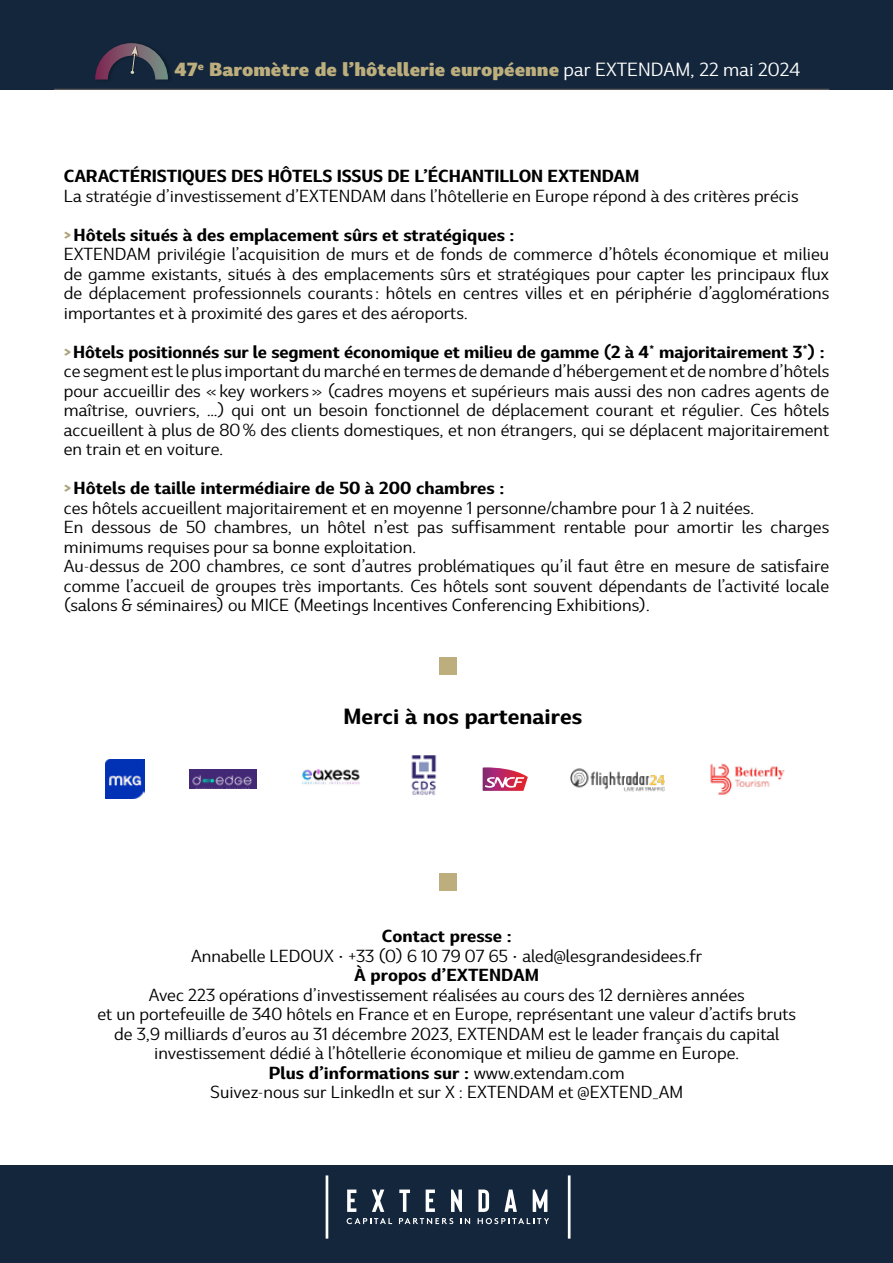
<style>
.page{position:relative;width:893px;height:1263px;background:#fff}
.page>*{position:absolute;margin:0;border:0;box-sizing:border-box;transform-origin:0 0}
.t1{font:700 expanded 20.85px "Marble Display";color:#000}
.t2{font:800 expanded 18px "Marble Display";color:#bdae7e}
.t3{font:expanded 18px "Marble Display";color:#fff}
.t4{font:expanded 16.5px/19.5px "Marble Display";color:#000}
.t5{font:700 expanded 16.5px "Marble Display";letter-spacing:-.01em;color:#000}
.s1{font-weight:400;color:#fff}
.s2{font-weight:800;color:#ada074}
.s3{font-weight:700}
</style>
<div class="page">
<div style="left:0;top:1165px;width:893px;height:98px;background:#13263b"></div>
<hr style="left:568px;top:1175px;width:3px;height:63px;background:#fff">
<hr style="left:326px;top:1175px;width:2px;height:63px;background:#fff">
<svg style="left:347px;top:1189px;width:9px;height:23px"></svg>
<svg style="left:372px;top:1189px;width:12px;height:23px"></svg>
<svg style="left:399px;top:1189px;width:11px;height:23px"></svg>
<svg style="left:426px;top:1189px;width:9px;height:23px"></svg>
<svg style="left:451px;top:1189px;width:11px;height:23px"></svg>
<svg style="left:478px;top:1189px;width:11px;height:23px"></svg>
<svg style="left:504px;top:1189px;width:13px;height:23px"></svg>
<svg style="left:533px;top:1189px;width:14px;height:23px"></svg>
<svg style="left:347px;top:1218px;width:45px;height:6px"></svg>
<svg style="left:399px;top:1218px;width:54px;height:6px"></svg>
<svg style="left:460px;top:1218px;width:10px;height:6px"></svg>
<svg style="left:478px;top:1218px;width:71px;height:6px"></svg>
<div style="left:0;top:1px;width:893px;height:88px;background:#13263b"></div>
<hr style="left:54px;top:89px;width:775px;height:1px;background:#6d6461">
<svg style="left:95px;top:43px;width:73px;height:37px"></svg>
<div style="left:440px;top:658px;width:17px;height:17px;background:#bdae7e"></div>
<div style="left:440px;top:873px;width:17px;height:17px;background:#bdae7e"></div>
<img style="left:106px;top:760px;width:39px;height:39px">
<img style="left:411px;top:756px;width:26px;height:39px">
<img style="left:189px;top:769px;width:68px;height:20px">
<img style="left:302px;top:769px;width:58px;height:16px">
<svg style="left:483px;top:767px;width:45px;height:24px"></svg>
<img style="left:571px;top:768px;width:94px;height:24px">
<img style="left:710px;top:763px;width:75px;height:32px">
<p class="t2" style="left:187px;top:53px;width:615px">5<sup>e</sup> Baromètre de l’hôtellerie européenne <span class="s1">par EXTENDAM, 22 mai 2024</span></p>
<p class="t2" style="left:175px;top:53px;width:25px">47</p>
<p class="t3" style="left:700px;top:55px;width:110px">15 mars 2024</p>
<p class="t5" style="left:64px;top:162px;width:577px">CARACTÉRISTIQUES DES HÔTELS ISSUS DE L’ÉCHANTILLON EXTENDAM</p>
<p class="t4" style="left:64px;top:185px;width:736px">La stratégie d’investissement d’EXTENDAM dans l’hôtellerie en Europe répond à des critères précis</p>
<p class="t4" style="left:64px;top:224px;width:767px"><span class="s2">&gt;</span><span class="s3">Hôtels situés à des emplacement sûrs et stratégiques :<br></span>EXTENDAM privilégie l’acquisition de murs et de fonds de commerce d’hôtels économique et milieu de gamme existants, situés à des emplacements sûrs et stratégiques pour capter les principaux flux de déplacement professionnels courants : hôtels en centres villes et en périphérie d’agglomérations importantes et à proximité des gares et des aéroports.</p>
<p class="t4" style="left:64px;top:341px;width:767px"><span class="s2">&gt;</span> <span class="s3">Hôtels positionnés sur le segment économique et milieu de gamme (2 à 4* majoritairement 3*) : </span>ce segment est le plus important du marché en termes de demande d’hébergement et de nombre d’hôtels pour accueillir des « key workers » (cadres moyens et supérieurs mais aussi des non cadres agents de maîtrise, ouvriers, …) qui ont un besoin fonctionnel de déplacement courant et régulier. Ces hôtels accueillent à plus de 80 % des clients domestiques, et non étrangers, qui se déplacent majoritairement en train et en voiture.</p>
<p class="t4" style="left:64px;top:477px;width:767px"><span class="s2">&gt;</span> <span class="s3">Hôtels de taille intermédiaire de 50 à 200 chambres :<br></span>ces hôtels accueillent majoritairement et en moyenne 1 personne/chambre pour 1 à 2 nuitées.<br>En dessous de 50 chambres, un hôtel n’est pas suffisamment rentable pour amortir les charges minimums requises pour sa bonne exploitation.<br>Au-dessus de 200 chambres, ce sont d’autres problématiques qu’il faut être en mesure de satisfaire comme l’accueil de groupes très importants. Ces hôtels sont souvent dépendants de l’activité locale (salons &amp; séminaires) ou MICE (Meetings Incentives Conferencing Exhibitions).</p>
<p class="t1" style="left:344px;top:698px;width:240px">Merci à nos partenaires</p>
<p class="t5" style="left:382px;top:922px;width:131px">Contact presse :</p>
<p class="t4" style="left:191px;top:944px;width:513px">Annabelle LEDOUX • +33 (0) 6 10 79 07 65 • aled@lesgrandesidees.fr</p>
<p class="t5" style="left:354px;top:961px;width:187px">À propos d’EXTENDAM</p>
<p class="t4" style="left:97px;top:983px;width:700px;text-align:center">Avec 223 opérations d’investissement réalisées au cours des 12 dernières années<br>et un portefeuille de 340 hôtels en France et en Europe, représentant une valeur d’actifs bruts de 3,9 milliards d’euros au 31 décembre 2023, EXTENDAM est le leader français du capital investissement dédié à l’hôtellerie économique et milieu de gamme en Europe.<br><span class="s3">Plus d’informations sur :</span> www.extendam.com<br>Suivez-nous sur LinkedIn et sur X : EXTENDAM et @EXTEND_AM</p>
</div>
